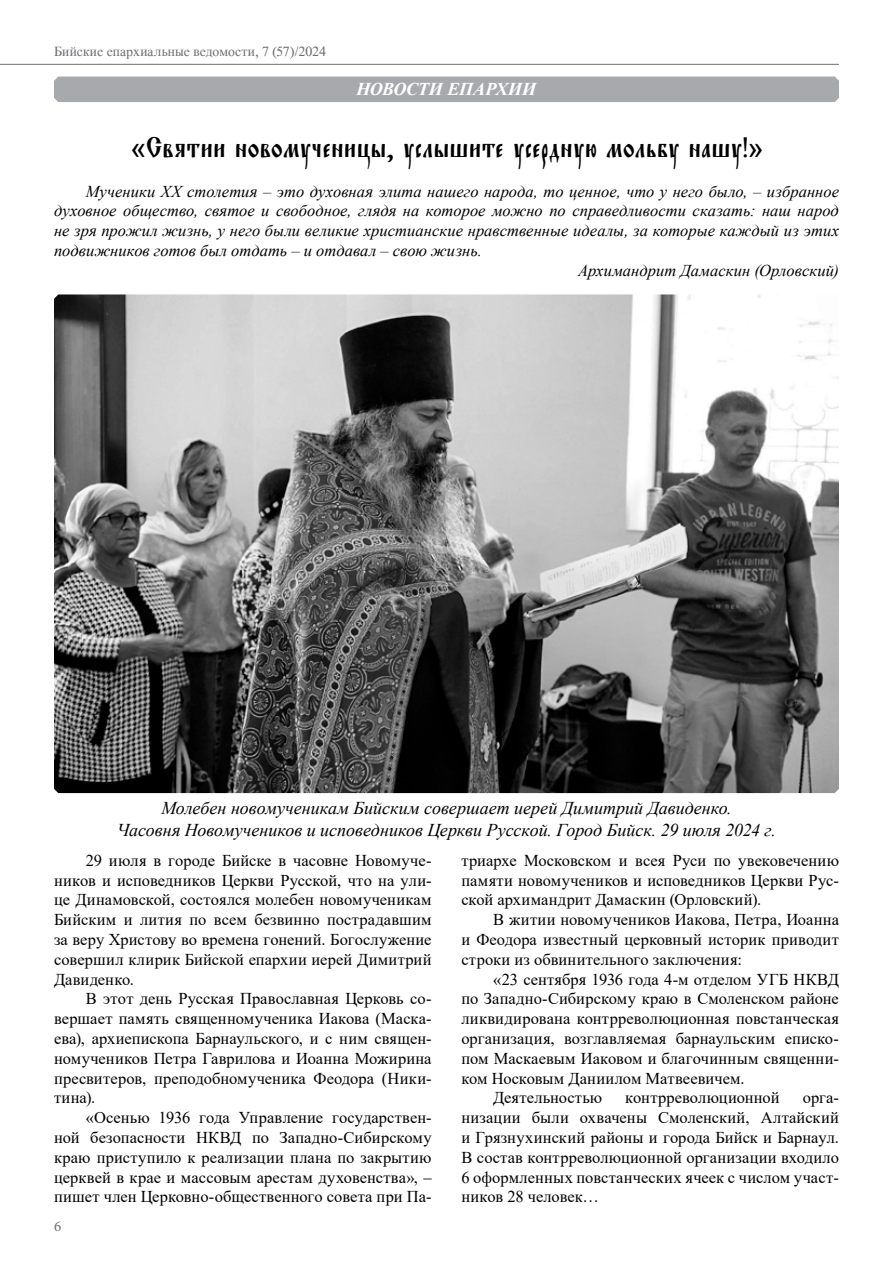
<style>
.page{position:relative;width:893px;height:1263px;background:#fff}
.page>*{position:absolute;margin:0;border:0;box-sizing:border-box;transform-origin:0 0}
.t1{font:30px "Orthodox.tt e Roos";letter-spacing:-.015em;color:#000}
.t2{font:italic 18px/21.6px "Times New Roman";color:#000;text-align:center}
.t3{font:italic 700 18px "Times New Roman";letter-spacing:-.015em;color:#fff}
.t4{font:16.5px/19.8px "Times New Roman";letter-spacing:.005em;color:#000;text-align:justify}
.t5{font:italic 16.5px "Times New Roman";letter-spacing:.005em;color:#000}
.t6{font:15px "Minion Pro";color:#6d6e71}
.t7{font:13.5px "Time";letter-spacing:.005em;color:#6d6e71}
</style>
<div class="page">
<hr style="left:0;top:64px;width:839px;height:1px;background:#6d6e71">
<div style="left:54px;top:77px;width:785px;height:25px;background:#a7a9ac"></div>
<img style="left:54px;top:294px;width:785px;height:499px">
<p class="t7" style="left:54px;top:44px;width:274px">Бийские епархиальные ведомости, 7 (57)/2024</p>
<p class="t3" style="left:356px;top:77px;width:181px">НОВОСТИ ЕПАРХИИ</p>
<h1 class="t1" style="left:130px;top:129px;width:634px">«Святии новомученицы, услышите усердную мольбу нашу!»</h1>
<p class="t5" style="left:86px;top:180px;width:754px">Мученики ХХ столетия ‒ это духовная элита нашего народа, то ценное, что у него было, ‒ избранное</p>
<p class="t5" style="left:54px;top:199px;width:786px">духовное общество, святое и свободное, глядя на которое можно по справедливости сказать: наш народ</p>
<p class="t5" style="left:54px;top:219px;width:786px">не зря прожил жизнь, у него были великие христианские нравственные идеалы, за которые каждый из этих</p>
<p class="t5" style="left:54px;top:239px;width:429px">подвижников готов был отдать ‒ и отдавал ‒ свою жизнь.</p>
<p class="t5" style="left:578px;top:259px;width:262px">Архимандрит Дамаскин (Орловский)</p>
<p class="t2" style="left:117px;top:797px;width:660px">Молебен новомученикам Бийским совершает иерей Димитрий Давиденко.<br>Часовня Новомучеников и исповедников Церкви Русской. Город Бийск. 29 июля 2024 г.</p>
<p class="t4" style="left:54px;top:850px;width:379px;text-indent:32px">29 июля в городе Бийске в часовне Новомуче&shy;ников и исповедников Церкви Русской, что на ули&shy;це Динамовской, состоялся молебен новомученикам Бийским и лития по всем безвинно пострадавшим за веру Христову во времена гонений. Богослужение совершил клирик Бийской епархии иерей Димитрий Давиденко.</p>
<p class="t4" style="left:54px;top:988px;width:379px;text-indent:32px">В этот день Русская Православная Церковь со&shy;вершает память священномученика Иакова (Маска&shy;ева), архиепископа Барнаульского, и с ним священ&shy;номучеников Петра Гаврилова и Иоанна Можирина пресвитеров, преподобномученика Феодора (Ники&shy;тина).</p>
<p class="t4" style="left:54px;top:1107px;width:379px;text-indent:32px">«Осенью 1936 года Управление государствен&shy;ной безопасности НКВД по Западно-Сибирскому краю приступило к реализации плана по закрытию церквей в крае и массовым арестам духовенства», ‒ пишет член Церковно-общественного совета при Па-</p>
<p class="t6" style="left:54px;top:1216px;width:9px">6</p>
<p class="t4" style="left:461px;top:850px;width:379px">триархе Московском и всея Руси по увековечению памяти новомучеников и исповедников Церкви Рус&shy;ской архимандрит Дамаскин (Орловский).</p>
<p class="t4" style="left:461px;top:909px;width:379px;text-indent:32px">В житии новомучеников Иакова, Петра, Иоанна и Феодора известный церковный историк приводит строки из обвинительного заключения:</p>
<p class="t4" style="left:493px;top:969px;width:347px">«23 сентября 1936 года 4-м отделом УГБ НКВД</p>
<p class="t4" style="left:461px;top:988px;width:379px">по Западно-Сибирскому краю в Смоленском районе</p>
<p class="t4" style="left:461px;top:1008px;width:379px">ликвидирована контрреволюционная повстанческая</p>
<p class="t4" style="left:461px;top:1028px;width:379px">организация, возглавляемая барнаульским еписко-</p>
<p class="t4" style="left:461px;top:1048px;width:379px">пом Маскаевым Иаковом и благочинным священни-</p>
<p class="t4" style="left:461px;top:1068px;width:285px">ком Носковым Даниилом Матвеевичем.</p>
<p class="t4" style="left:493px;top:1087px;width:110px">Деятельностью</p>
<p class="t4" style="left:625px;top:1087px;width:156px">контрреволюционной</p>
<p class="t4" style="left:461px;top:1087px;width:379px;text-indent:341px">орга&shy;низации были охвачены Смоленский, Алтайский и Грязнухинский районы и города Бийск и Барнаул.<br>В состав контрреволюционной организации входило 6 оформленных повстанческих ячеек с числом участ&shy;ников 28 человек…</p>
</div>
